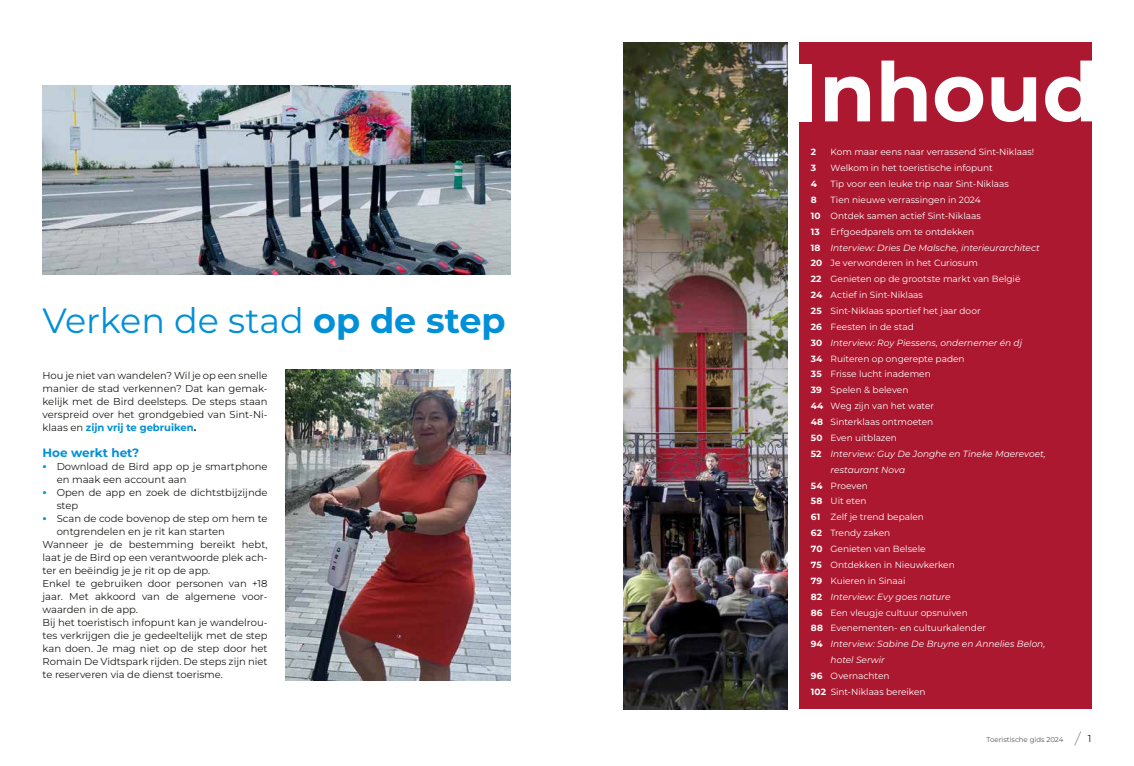
<style>
.page{position:relative;width:1134px;height:766px;background:#fff}
.page>*{position:absolute;margin:0;border:0;box-sizing:border-box;transform-origin:0 0}
.t1{font:700 81.9px "Montserrat";color:#fff}
.t2{font:35px "Montserrat";color:#0090d7}
.t3{font:700 12px "Montserrat";color:#0090d7}
.t4{font:10px/13px "Montserrat";color:#1d1d1b}
.t5{font:9px "Montserrat";color:#fff}
.t6{font:italic 9px "Montserrat";color:#fff}
.t7{font:700 9px "Montserrat";color:#fff}
.t8{font:7px "Montserrat";color:#575756}
.s1{font-weight:700}
.s2{font-weight:700;color:#0090d7}
.s3{font-weight:700;font-size:12px;color:#0090d7}
.s4{font-weight:700;font-style:normal}
.s5{font-style:italic;font-size:15px}
.s6{font-size:10px;color:#1d1d1b}
</style>
<div class="page">
<div style="left:799px;top:43px;width:292px;height:666px;background:#ac182f"></div>
<img style="left:624px;top:43px;width:163px;height:666px">
<img style="left:285px;top:369px;width:225px;height:311px">
<img style="left:43px;top:85px;width:467px;height:189px">
<h2 class="t2" style="left:43px;top:296px;width:465px">Verken de stad <span class="s1">op de step</span></h2>
<p class="t4" style="left:43px;top:368px;width:227px;text-align:justify">Hou je niet van wandelen? Wil je op een snelle manier de stad verkennen? Dat kan gemak&shy;kelijk met de Bird deelsteps. De steps staan verspreid over het grondgebied van Sint-Ni&shy;klaas en <span class="s2">zijn vrij te gebruiken</span><span class="s1">.</span></p>
<p class="t3" style="left:43px;top:444px;width:98px">Hoe werkt het?</p>
<p class="t4" style="left:57px;top:459px;width:212px;text-indent:-14px"><span class="s3">•</span> Download de Bird app op je smartphone en maak een account aan</p>
<p class="t4" style="left:57px;top:485px;width:212px;text-indent:-14px"><span class="s3">•</span> Open de app en zoek de dichtstbijzijnde step</p>
<p class="t4" style="left:43px;top:511px;width:227px"><span class="s3">•</span> Scan de code bovenop de step om hem te</p>
<p class="t4" style="left:57px;top:524px;width:170px">ontgrendelen en je rit kan starten</p>
<p class="t4" style="left:43px;top:537px;width:227px">Wanneer je de bestemming bereikt hebt,</p>
<p class="t4" style="left:43px;top:550px;width:227px">laat je de Bird op een verantwoorde plek ach-</p>
<p class="t4" style="left:43px;top:563px;width:169px">ter en beëindig je je rit op de app.</p>
<p class="t4" style="left:43px;top:576px;width:227px">Enkel te gebruiken door personen van +18</p>
<p class="t4" style="left:43px;top:589px;width:227px">jaar. Met akkoord van de algemene voor-</p>
<p class="t4" style="left:43px;top:602px;width:97px">waarden in de app.</p>
<p class="t4" style="left:43px;top:615px;width:227px">Bij het toeristisch infopunt kan je wandelrou-</p>
<p class="t4" style="left:43px;top:628px;width:227px">tes verkrijgen die je gedeeltelijk met de step</p>
<p class="t4" style="left:43px;top:641px;width:227px">kan doen. Je mag niet op de step door het</p>
<p class="t4" style="left:43px;top:654px;width:227px">Romain De Vidtspark rijden. De steps zijn niet</p>
<p class="t4" style="left:43px;top:667px;width:182px">te reserveren via de dienst toerisme.</p>
<h1 class="t1" style="left:792px;top:33px;width:308px">Inhoud</h1>
<p class="t7" style="left:811px;top:145px;width:7px">2</p>
<p class="t5" style="left:831px;top:146px;width:205px">Kom maar eens naar verrassend Sint-Niklaas!</p>
<p class="t7" style="left:811px;top:161px;width:7px">3</p>
<p class="t5" style="left:831px;top:162px;width:164px">Welkom in het toeristische infopunt</p>
<p class="t7" style="left:811px;top:177px;width:8px">4</p>
<p class="t5" style="left:831px;top:177px;width:180px">Tip voor een leuke trip naar Sint-Niklaas</p>
<p class="t7" style="left:811px;top:193px;width:7px">8</p>
<p class="t5" style="left:831px;top:193px;width:152px">Tien nieuwe verrassingen in 2024</p>
<p class="t5" style="left:811px;top:209px;width:171px"><span class="s1">10</span> Ontdek samen actief Sint-Niklaas</p>
<p class="t5" style="left:811px;top:225px;width:165px"><span class="s1">13</span> Erfgoedparels om te ontdekken</p>
<p class="t6" style="left:811px;top:241px;width:231px"><span class="s4">18</span> Interview: Dries De Malsche, interieurarchitect</p>
<p class="t5" style="left:811px;top:257px;width:169px"><span class="s1">20</span> Je verwonderen in het Curiosum</p>
<p class="t5" style="left:811px;top:273px;width:211px"><span class="s1">22</span> Genieten op de grootste markt van België</p>
<p class="t5" style="left:811px;top:289px;width:114px"><span class="s1">24</span> Actief in Sint-Niklaas</p>
<p class="t5" style="left:811px;top:304px;width:171px"><span class="s1">25</span> Sint-Niklaas sportief het jaar door</p>
<p class="t5" style="left:811px;top:320px;width:105px"><span class="s1">26</span> Feesten in de stad</p>
<p class="t6" style="left:811px;top:336px;width:213px"><span class="s4">30</span> Interview: Roy Piessens, ondernemer én dj</p>
<p class="t5" style="left:811px;top:352px;width:155px"><span class="s1">34</span> Ruiteren op ongerepte paden</p>
<p class="t5" style="left:811px;top:368px;width:121px"><span class="s1">35</span> Frisse lucht inademen</p>
<p class="t5" style="left:811px;top:384px;width:99px"><span class="s1">39</span> Spelen &amp; beleven</p>
<p class="t5" style="left:811px;top:400px;width:125px"><span class="s1">44</span> Weg zijn van het water</p>
<p class="t5" style="left:811px;top:415px;width:124px"><span class="s1">48</span> Sinterklaas ontmoeten</p>
<p class="t5" style="left:811px;top:431px;width:88px"><span class="s1">50</span> Even uitblazen</p>
<p class="t6" style="left:811px;top:447px;width:237px"><span class="s4">52</span> Interview: Guy De Jonghe en Tineke Maerevoet,</p>
<p class="t6" style="left:831px;top:463px;width:76px">restaurant Nova</p>
<p class="t5" style="left:811px;top:479px;width:59px"><span class="s1">54</span> Proeven</p>
<p class="t5" style="left:811px;top:495px;width:57px"><span class="s1">58</span> Uit eten</p>
<p class="t5" style="left:811px;top:511px;width:115px"><span class="s1">61</span> Zelf je trend bepalen</p>
<p class="t5" style="left:811px;top:526px;width:81px"><span class="s1">62</span> Trendy zaken</p>
<p class="t5" style="left:811px;top:542px;width:116px"><span class="s1">70</span> Genieten van Belsele</p>
<p class="t5" style="left:811px;top:558px;width:145px"><span class="s1">75</span> Ontdekken in Nieuwkerken</p>
<p class="t5" style="left:811px;top:574px;width:96px"><span class="s1">79</span> Kuieren in Sinaai</p>
<p class="t6" style="left:811px;top:590px;width:141px"><span class="s4">82</span> Interview: Evy goes nature</p>
<p class="t5" style="left:811px;top:606px;width:158px"><span class="s1">86</span> Een vleugje cultuur opsnuiven</p>
<p class="t5" style="left:811px;top:622px;width:177px"><span class="s1">88</span> Evenementen- en cultuurkalender</p>
<p class="t6" style="left:811px;top:637px;width:236px"><span class="s4">94</span> Interview: Sabine De Bruyne en Annelies Belon,</p>
<p class="t6" style="left:831px;top:653px;width:56px">hotel Serwir</p>
<p class="t5" style="left:811px;top:669px;width:80px"><span class="s1">96</span> Overnachten</p>
<p class="t5" style="left:811px;top:685px;width:116px"><span class="s1">102</span> Sint-Niklaas bereiken</p>
<p class="t8" style="left:986px;top:734px;width:106px">Toeristische gids 2024 <span class="s5">/</span> <span class="s6">1</span></p>
</div>
